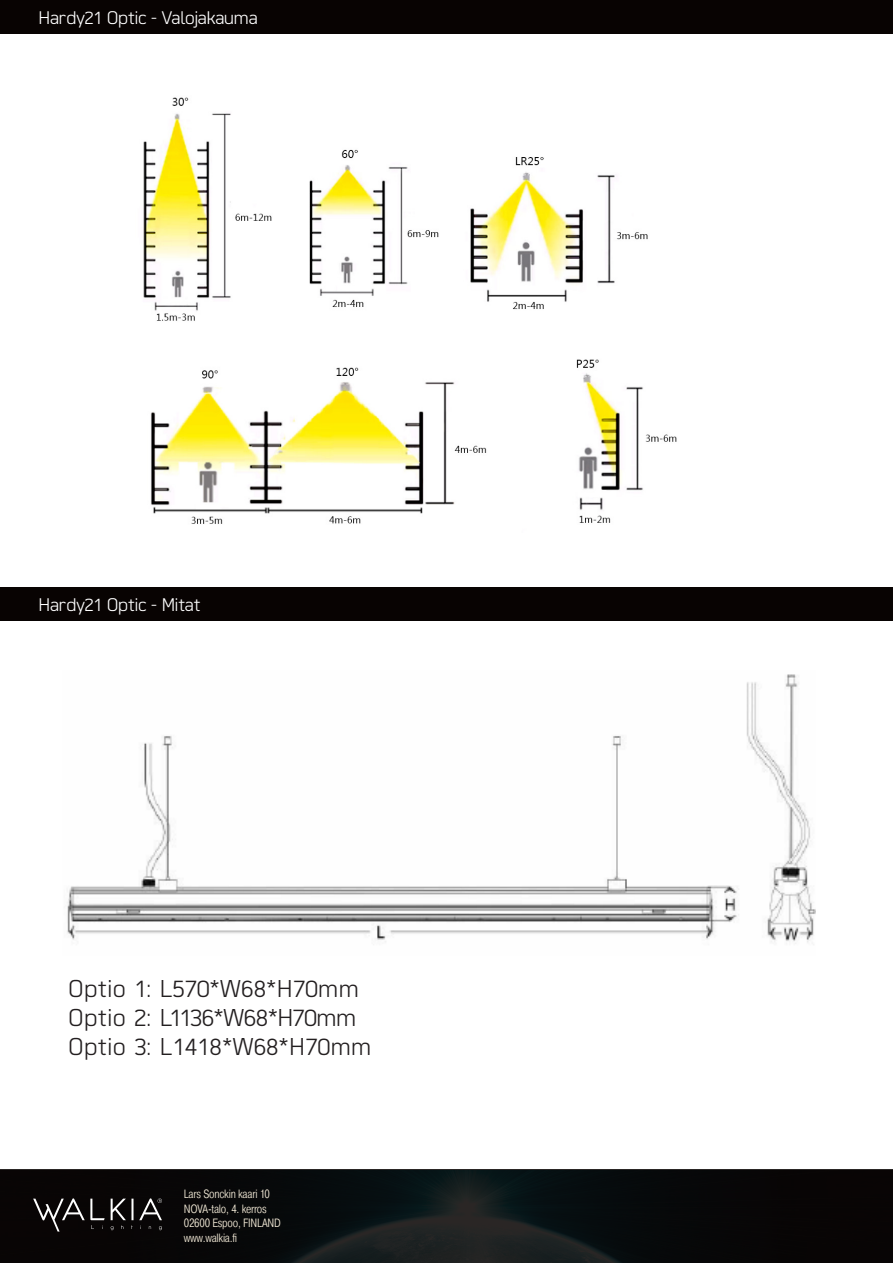
<style>
.page{position:relative;width:893px;height:1263px;background:#fff}
.page>*{position:absolute;margin:0;border:0;box-sizing:border-box;transform-origin:0 0}
.t1{font:300 24px/28.8px "Martian B";color:#231f20}
.t2{font:300 18px "Martian B";letter-spacing:-.04em;color:#fff}
.t3{font:300 12px/14.4px "Pragmatica Cond";letter-spacing:-.02em;color:#f5ecd9}
</style>
<div class="page">
<svg style="left:0;top:1169px;width:893px;height:94px;background:#0b0d0e"></svg>
<svg style="left:33px;top:1198px;width:129px;height:33px;background:#2d2a2a"></svg>
<div style="left:0;top:0;width:893px;height:34px;background:#080302"></div>
<div style="left:0;top:588px;width:893px;height:33px;background:#080302"></div>
<img style="left:67px;top:674px;width:749px;height:270px">
<img style="left:143px;top:97px;width:534px;height:427px">
<p class="t2" style="left:38px;top:4px;width:221px">Hardy21 Optic - Valojakauma</p>
<p class="t2" style="left:38px;top:591px;width:164px">Hardy21 Optic - Mitat</p>
<p class="t1" style="left:68px;top:973px;width:292px">Optio 1: L570*W68*H70mm<br>Optio 2: L1136*W68*H70mm</p>
<p class="t1" style="left:68px;top:1030px;width:305px">Optio 3: L1418*W68*H70mm</p>
<p class="t3" style="left:184px;top:1187px;width:98px">Lars Sonckin kaari 10<br>NOVA-talo, 4. kerros<br>02600 Espoo, FINLAND www.walkia.fi</p>
</div>
